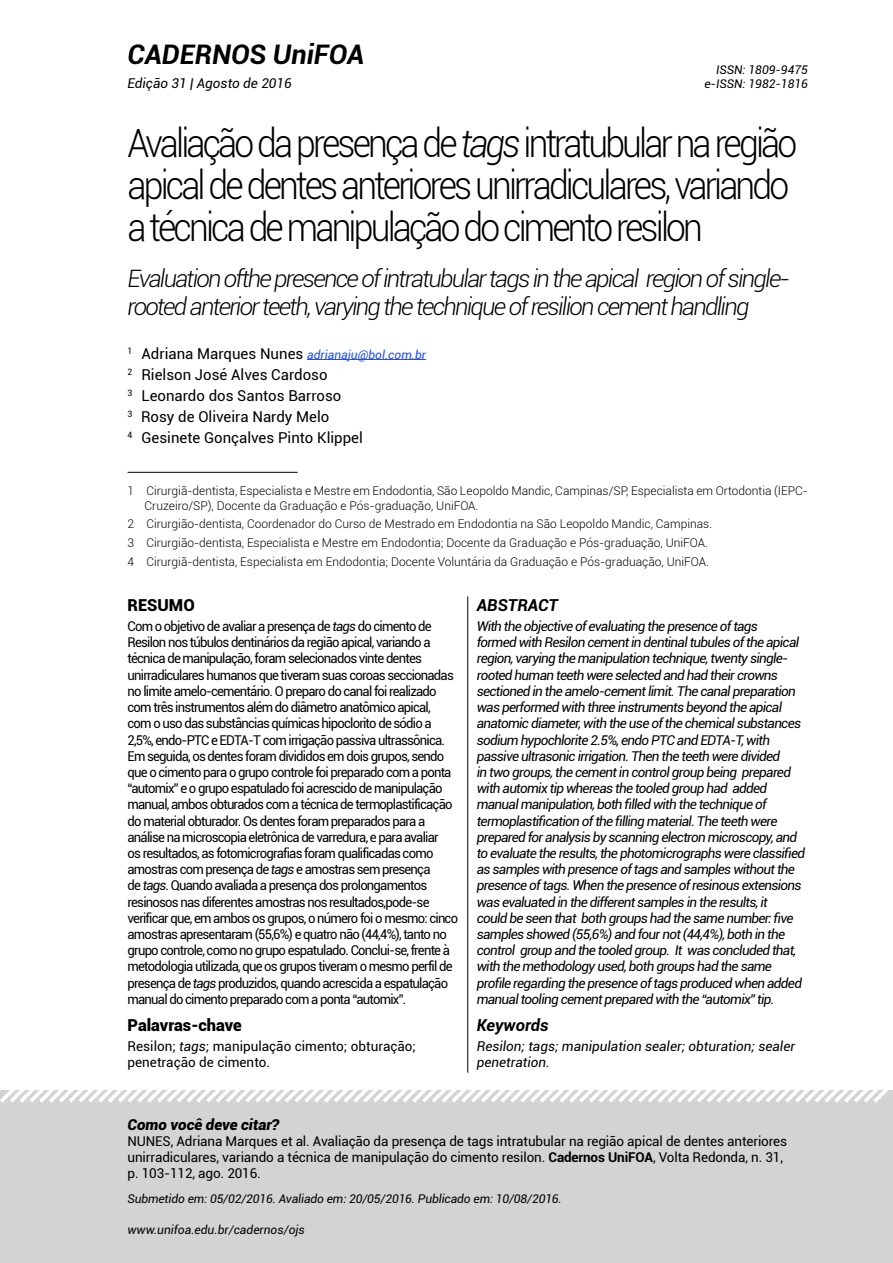
<style>
.page{position:relative;width:893px;height:1263px;background:#fff}
.page>*{position:absolute;margin:0;border:0;box-sizing:border-box;transform-origin:0 0}
.t1{font:300 39px/42px "Roboto";letter-spacing:-.08em;color:#000;scale:.91 1}
.t2{font:italic 700 27px "Roboto";color:#000}
.t3{font:italic 300 24px/28.8px "Roboto";letter-spacing:-.07em;color:#000}
.t4{font:900 16.5px "Roboto";color:#000}
.t5{font:italic 700 16.5px "Roboto";color:#000}
.t6{font:15px/21px "Roboto";color:#000}
.t7{font:italic 900 15px "Roboto";color:#000}
.t8{font:13.5px/16.2px "Roboto";letter-spacing:-.06em;color:#000}
.t9{font:italic 13.5px/16.2px "Roboto";letter-spacing:-.05em;color:#000}
.t10{font:13.5px/16.2px "Roboto";letter-spacing:-.01em;color:#000}
.t11{font:italic 13.5px/16.2px "Roboto";color:#000}
.t12{font:13.5px/16.2px "Roboto";color:#000}
.t13{font:300 12px/18.6px "Roboto";color:#000}
.t14{font:italic 12px "Roboto";letter-spacing:-.01em;color:#000}
.t15{font:italic 12px "Roboto";color:#1a4cff}
.s1{font-style:italic}
.s2{font-style:normal;font-size:15px;color:#000}
.s3{font-weight:700}
</style>
<div class="page">
<div style="left:0;top:1091px;width:893px;height:172px;background:#d1d3d4"></div>
<svg style="left:0;top:1090px;width:893px;height:13px"></svg>
<hr style="left:307px;top:359px;width:119px;height:1px;background:#1a4cff">
<hr style="left:128px;top:472px;width:170px;height:1px;background:#000">
<hr style="left:467px;top:596px;width:1px;height:477px;background:#000">
<h2 class="t2" style="left:128px;top:36px;width:238px">CADERNOS UniFOA</h2>
<p class="t14" style="left:716px;top:61px;width:93px">ISSN: 1809-9475</p>
<p class="t11" style="left:128px;top:75px;width:166px">Edição 31 | Agosto de 2016</p>
<p class="t14" style="left:704px;top:75px;width:105px">e-ISSN: 1982-1816</p>
<h1 class="t1" style="left:128px;top:121px;width:737px">Avaliação da presença de <span class="s1">tags</span> intratubular na região apical de dentes anteriores unirradiculares, variando a técnica de manipulação do cimento resilon</h1>
<h3 class="t3" style="left:128px;top:263px;width:664px">Evaluation ofthe presence of intratubular tags in the apical region of single&shy;rooted anterior teeth, varying the technique of resilion cement handling</h3>
<p class="t15" style="left:128px;top:346px;width:300px"><sup>1</sup> <span class="s2">Adriana Marques Nunes</span> adrianaju@bol.com.br</p>
<p class="t6" style="left:128px;top:363px;width:237px"><sup>2</sup> Rielson José Alves Cardoso<br><sup>3</sup> Leonardo dos Santos Barroso<br><sup>3</sup> Rosy de Oliveira Nardy Melo<br><sup>4</sup> Gesinete Gonçalves Pinto Klippel</p>
<p class="t13" style="left:145px;top:483px;width:665px;line-height:14.4px;text-indent:-17px">1 Cirurgiã-dentista, Especialista e Mestre em Endodontia, São Leopoldo Mandic, Campinas/SP, Especialista em Ortodontia (IEPC-<br>Cruzeiro/SP), Docente da Graduação e Pós-graduação, UniFOA.</p>
<p class="t13" style="left:128px;top:514px;width:586px">2 Cirurgião-dentista, Coordenador do Curso de Mestrado em Endodontia na São Leopoldo Mandic, Campinas.<br>3 Cirurgião-dentista, Especialista e Mestre em Endodontia; Docente da Graduação e Pós-graduação, UniFOA.<br>4 Cirurgiã-dentista, Especialista em Endodontia; Docente Voluntária da Graduação e Pós-graduação, UniFOA.</p>
<p class="t4" style="left:128px;top:593px;width:69px">RESUMO</p>
<p class="t8" style="left:128px;top:618px;width:332px">Com o objetivo de avaliar a presença de <span class="s1">tags</span> do cimento de Resilon nos túbulos dentinários da região apical, variando a técnica de manipulação, foram selecionados vinte dentes unirradiculares humanos que tiveram suas coroas seccionadas no limite amelo-cementário. O preparo do canal foi realizado com três instrumentos além do diâmetro anatômico apical, com o uso das substâncias químicas hipoclorito de sódio a 2,5%, endo-PTC e EDTA-T com irrigação passiva ultrassônica.<br>Em seguida, os dentes foram divididos em dois grupos, sendo que o cimento para o grupo controle foi preparado com a ponta “automix” e o grupo espatulado foi acrescido de manipulação manual, ambos obturados com a técnica de termoplastificação do material obturador. Os dentes foram preparados para a análise na microscopia eletrônica de varredura, e para avaliar<br>os resultados, as fotomicrografias foram qualificadas como amostras com presença de <span class="s1">tags</span> e amostras sem presença<br>de <span class="s1">tags</span>. Quando avaliada a presença dos prolongamentos resinosos nas diferentes amostras nos resultados,pode-se verificar que, em ambos os grupos, o número foi o mesmo: cinco amostras apresentaram (55,6%) e quatro não (44,4%), tanto no grupo controle, como no grupo espatulado. Conclui-se, frente à metodologia utilizada, que os grupos tiveram o mesmo perfil de presença de <span class="s1">tags</span> produzidos, quando acrescida a espatulação manual do cimento preparado com a ponta “automix”.</p>
<p class="t4" style="left:128px;top:1013px;width:116px">Palavras-chave</p>
<p class="t12" style="left:128px;top:1038px;width:290px">Resilon; <span class="s1">tags</span>; manipulação cimento; obturação; penetração de cimento.</p>
<p class="t5" style="left:477px;top:593px;width:83px">ABSTRACT</p>
<p class="t9" style="left:477px;top:618px;width:330px">With the objective of evaluating the presence of tags<br>formed with Resilon cement in dentinal tubules of the apical region, varying the manipulation technique, twenty single&shy;rooted human teeth were selected and had their crowns sectioned in the amelo-cement limit. The canal preparation was performed with three instruments beyond the apical anatomic diameter, with the use of the chemical substances sodium hypochlorite 2.5%, endo PTC and EDTA-T, with passive ultrasonic irrigation. Then the teeth were divided<br>in two groups, the cement in control group being prepared with automix tip whereas the tooled group had added manual manipulation, both filled with the technique of termoplastification of the filling material. The teeth were prepared for analysis by scanning electron microscopy, and to evaluate the results, the photomicrographs were classified as samples with presence of tags and samples without the presence of tags. When the presence of resinous extensions was evaluated in the different samples in the results, it<br>could be seen that both groups had the same number: five samples showed (55,6%) and four not (44,4%), both in the control group and the tooled group. It was concluded that, with the methodology used, both groups had the same profile regarding the presence of tags produced when added manual tooling cement prepared with the “automix” tip.</p>
<p class="t5" style="left:477px;top:1013px;width:73px">Keywords</p>
<p class="t11" style="left:477px;top:1038px;width:320px">Resilon; tags; manipulation sealer; obturation; sealer penetration.</p>
<p class="t7" style="left:128px;top:1114px;width:153px">Como você deve citar?</p>
<p class="t10" style="left:128px;top:1132px;width:661px">NUNES, Adriana Marques et al. Avaliação da presença de tags intratubular na região apical de dentes anteriores unirradiculares, variando a técnica de manipulação do cimento resilon. <span class="s3">Cadernos UniFOA</span>, Volta Redonda, n. 31, p. 103-112, ago. 2016.</p>
<p class="t14" style="left:128px;top:1190px;width:436px">Submetido em: 05/02/2016. Avaliado em: 20/05/2016. Publicado em: 10/08/2016.</p>
<p class="t14" style="left:128px;top:1221px;width:179px">www.unifoa.edu.br/cadernos/ojs</p>
</div>
